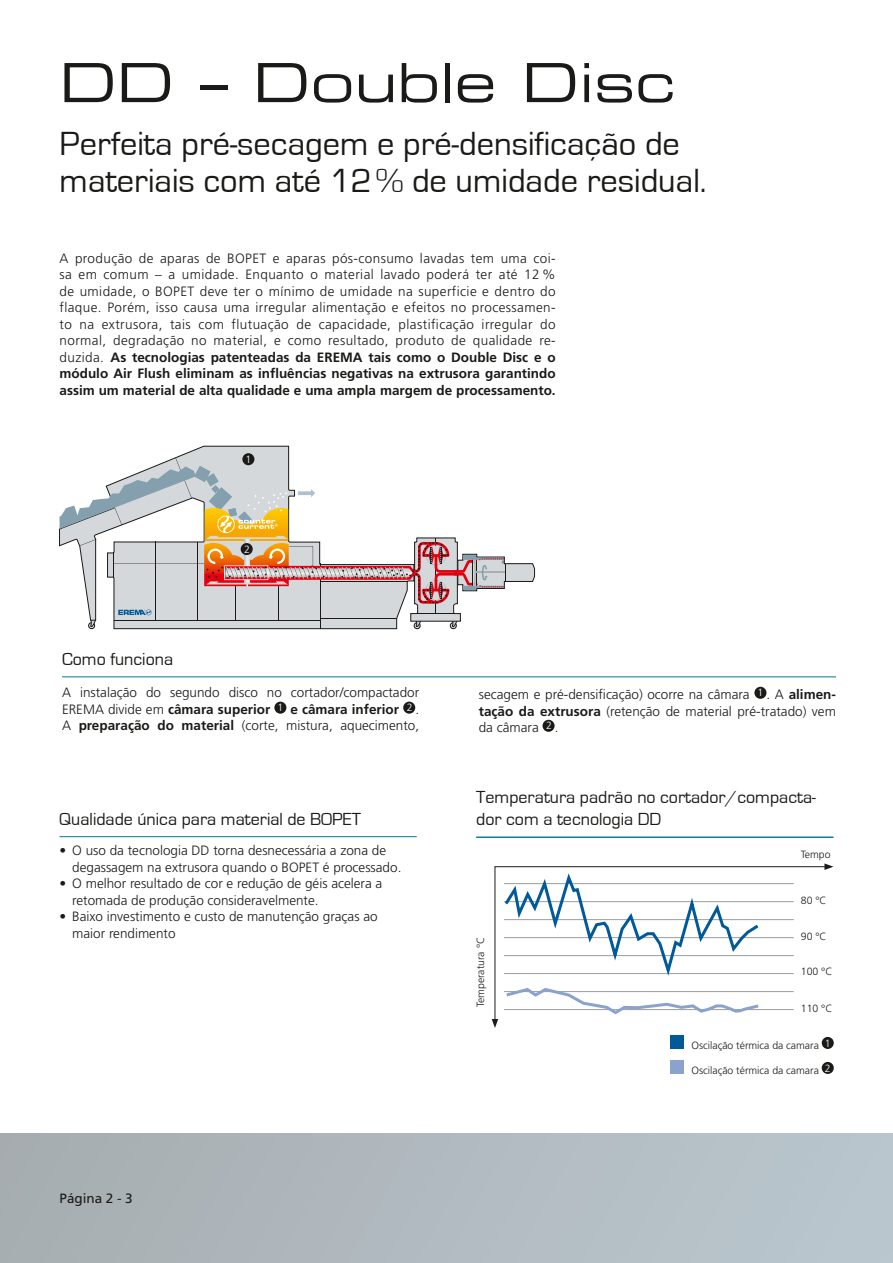
<style>
.page{position:relative;width:893px;height:1263px;background:#fff}
.page>*{position:absolute;margin:0;border:0;box-sizing:border-box;transform-origin:0 0}
.t1{font:54px "Eurostile Extended Two";color:#1a1a18}
.t2{font:34.5px/37.5px "Eurostile";color:#1a1a18}
.t3{font:18px/21.6px "Eurostile";color:#1a1a18}
.t4{font:300 13.5px/16.5px "Frutiger";color:#1a1a18;text-align:justify}
.t5{font:13.5px "Frutiger";color:#1a1a18}
.t6{font:300 10.5px "Frutiger";color:#1a1a18}
.t7{font:300 10.5px "Frutiger";color:#fff}
.s1{font-weight:700}
</style>
<div class="page">
<div style="left:0;top:1133px;width:893px;height:130px;background:linear-gradient(to right,#a8adb1,#bac7ce)"></div>
<svg style="left:59px;top:445px;width:231px;height:102px"></svg>
<div style="left:242px;top:453px;width:12px;height:12px;background:#1a1a18;border-radius:50%"></div>
<div style="left:274px;top:702px;width:12px;height:12px;background:#1a1a18;border-radius:50%"></div>
<div style="left:403px;top:702px;width:12px;height:12px;background:#1a1a18;border-radius:50%"></div>
<div style="left:754px;top:687px;width:12px;height:12px;background:#1a1a18;border-radius:50%"></div>
<div style="left:542px;top:720px;width:13px;height:12px;background:#1a1a18;border-radius:50%"></div>
<hr style="left:62px;top:676px;width:774px;height:1px;background:#007a8c">
<hr style="left:60px;top:836px;width:357px;height:1px;background:#007a8c">
<svg style="left:495px;top:866px;width:329px;height:109px"></svg>
<svg style="left:824px;top:863px;width:9px;height:7px"></svg>
<hr style="left:504px;top:1009px;width:290px;height:1px;background:#9c9d9d">
<hr style="left:504px;top:955px;width:290px;height:1px;background:#9c9d9d">
<hr style="left:504px;top:991px;width:290px;height:1px;background:#9c9d9d">
<hr style="left:504px;top:937px;width:290px;height:1px;background:#9c9d9d">
<hr style="left:504px;top:973px;width:290px;height:1px;background:#9c9d9d">
<hr style="left:504px;top:919px;width:290px;height:1px;background:#9c9d9d">
<hr style="left:504px;top:883px;width:290px;height:1px;background:#9c9d9d">
<div style="left:822px;top:1037px;width:12px;height:12px;background:#1a1a18;border-radius:50%"></div>
<div style="left:822px;top:1062px;width:12px;height:12px;background:#1a1a18;border-radius:50%"></div>
<div style="left:670px;top:1034px;width:14px;height:14px;background:#005999"></div>
<div style="left:670px;top:1059px;width:14px;height:14px;background:#8aa2cc"></div>
<svg style="left:492px;top:869px;width:270px;height:159px"></svg>
<hr style="left:476px;top:837px;width:357px;height:1px;background:#007a8c">
<svg style="left:60px;top:458px;width:475px;height:171px"></svg>
<h1 class="t1" style="left:60px;top:46px;width:617px">DD – Double Disc</h1>
<h2 class="t2" style="left:60px;top:125px;width:648px">Perfeita pré-secagem e pré-densificação de materiais com até 12% de umidade residual.</h2>
<p class="t4" style="left:60px;top:250px;width:498px">A produção de aparas de BOPET e aparas pós-consumo lavadas tem uma coi&shy;sa em comum – a umidade. Enquanto o material lavado poderá ter até 12 % de umidade, o BOPET deve ter o mínimo de umidade na superficie e dentro do flaque. Porém, isso causa uma irregular alimentação e efeitos no processamen&shy;to na extrusora, tais com flutuação de capacidade, plastificação irregular do normal, degradação no material, e como resultado, produto de qualidade re&shy;duzida. <span class="s1">As tecnologias patenteadas da EREMA tais como o Double Disc e o módulo Air Flush eliminam as influências negativas na extrusora garantindo assim um material de alta qualidade e uma ampla margem de processamento.</span></p>
<p class="t7" style="left:245px;top:453px;width:7px">1</p>
<h3 class="t3" style="left:62px;top:648px;width:113px">Como funciona</h3>
<p class="t7" style="left:244px;top:543px;width:7px">2</p>
<p class="t4" style="left:62px;top:684px;width:359px">A instalação do segundo disco no cortador/compactador EREMA divide em <span class="s1">câmara superior</span> <sup>1</sup> <span class="s1">e câmara inferior</span> <sup>2</sup> .<br>A <span class="s1">preparação do material</span> (corte, mistura, aquecimento,</p>
<p class="t4" style="left:479px;top:686px;width:359px">secagem e pré-densificação) ocorre na câmara <sup>1</sup> . A <span class="s1">alimen&shy;tação da extrusora</span> (retenção de material pré-tratado) vem da câmara <sup>2</sup> .</p>
<h3 class="t3" style="left:60px;top:808px;width:303px">Qualidade única para material de BOPET</h3>
<p class="t4" style="left:72px;top:842px;width:331px;text-indent:-13px">• O uso da tecnologia DD torna desnecessária a zona de degassagem na extrusora quando o BOPET é processado.</p>
<p class="t4" style="left:72px;top:875px;width:312px;text-indent:-13px">• O melhor resultado de cor e redução de géis acelera a retomada de produção consideravelmente.</p>
<p class="t4" style="left:72px;top:908px;width:307px;text-indent:-13px">• Baixo investimento e custo de manutenção graças ao maior rendimento</p>
<p class="t5" style="left:60px;top:1191px;width:75px">Página 2 - 3</p>
<h3 class="t3" style="left:476px;top:787px;width:341px">Temperatura padrão no cortador/compacta&shy;dor com a tecnologia DD</h3>
<p class="t6" style="left:475px;top:1007px;width:72px;rotate:-90deg">Temperatura °C</p>
<p class="t6" style="left:801px;top:848px;width:31px">Tempo</p>
<p class="t6" style="left:801px;top:895px;width:27px">80 °C</p>
<p class="t6" style="left:801px;top:931px;width:27px">90 °C</p>
<p class="t6" style="left:801px;top:966px;width:33px">100 °C</p>
<p class="t6" style="left:801px;top:1002px;width:33px">110 °C</p>
<p class="t6" style="left:691px;top:1039px;width:141px">Oscilação térmica da camara <sup>1</sup></p>
<p class="t6" style="left:691px;top:1064px;width:141px">Oscilação térmica da camara <sup>2</sup></p>
</div>
